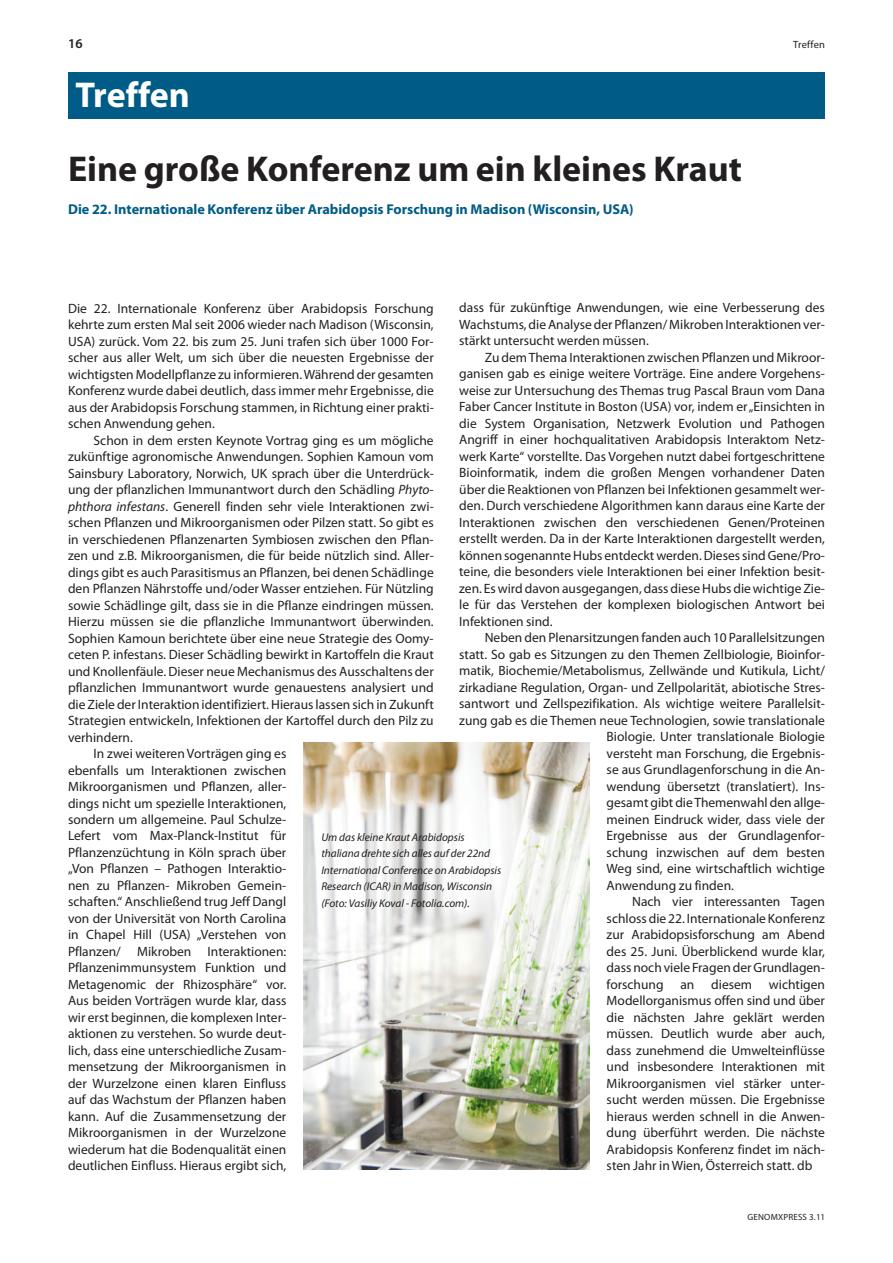
<style>
.page{position:relative;width:893px;height:1263px;background:#fff}
.page>*{position:absolute;margin:0;border:0;box-sizing:border-box;transform-origin:0 0}
.t1{font:700 36px "Myriad Pro";color:#231f20}
.t2{font:700 36px "Myriad Pro";letter-spacing:-.005em;color:#fff}
.t3{font:700 14.25px "Myriad Pro";color:#005c86}
.t4{font:13.5px/16.5px "Myriad Pro";color:#231f20;text-align:justify}
.t5{font:600 13.5px "Myriad Pro";color:#231f20}
.t6{font:italic 11.25px/16.5px "Myriad Pro";color:#231f20}
.t7{font:10.5px "Myriad Pro";letter-spacing:.02em;color:#231f20}
.t8{font:9px "Myriad Pro";letter-spacing:.02em;color:#231f20}
.s1{font-style:italic}
</style>
<div class="page">
<div style="left:68px;top:72px;width:757px;height:47px;background:#005c86"></div>
<img style="left:303px;top:742px;width:287px;height:427px">
<p class="t5" style="left:68px;top:39px;width:16px">16</p>
<p class="t7" style="left:793px;top:41px;width:33px">Treffen</p>
<h1 class="t2" style="left:76px;top:81px;width:116px">Treffen</h1>
<h1 class="t1" style="left:68px;top:155px;width:675px">Eine große Konferenz um ein kleines Kraut</h1>
<p class="t3" style="left:68px;top:203px;width:567px">Die 22. Internationale Konferenz über Arabidopsis Forschung in Madison (Wisconsin, USA)</p>
<p class="t4" style="left:459px;top:301px;width:367px">dass für zukünftige Anwendungen, wie eine Verbesserung des Wachstums, die Analyse der Pflanzen/ mikroben Interaktionen ver&shy;stärkt untersucht werden müssen.</p>
<p class="t4" style="left:459px;top:350px;width:367px;text-indent:26px">Zu dem Thema Interaktionen zwischen Pflanzen und mikroor&shy;ganisen gab es einige weitere Vorträge. eine andere Vorgehens&shy;weise zur Untersuchung des Themas trug Pascal Braun vom Dana Faber Cancer Institute in Boston (UsA) vor, indem er „einsichten in die system organisation, netzwerk evolution und Pathogen Angriff in einer hochqualitativen Arabidopsis Interaktom netz&shy;werk Karte“ vorstellte. Das Vorgehen nutzt dabei fortgeschrittene Bioinformatik, indem die großen mengen vorhandener Daten über die reaktionen von Pflanzen bei Infektionen gesammelt wer&shy;den. Durch verschiedene Algorithmen kann daraus eine Karte der Interaktionen zwischen den verschiedenen Genen/Proteinen erstellt werden. Da in der Karte Interaktionen dargestellt werden, können sogenannte Hubs entdeckt werden. Dieses sind Gene/Pro&shy;teine, die besonders viele Interaktionen bei einer Infektion besit&shy;zen. es wird davon ausgegangen, dass diese Hubs die wichtige Zie&shy;le für das Verstehen der komplexen biologischen Antwort bei Infektionen sind.</p>
<p class="t4" style="left:485px;top:631px;width:342px">neben den Plenarsitzungen fanden auch 10 Parallelsitzungen</p>
<p class="t4" style="left:459px;top:647px;width:367px">statt. so gab es sitzungen zu den Themen Zellbiologie, Bioinfor-</p>
<p class="t4" style="left:459px;top:664px;width:367px">matik, Biochemie/metabolismus, Zellwände und Kutikula, Licht/</p>
<p class="t4" style="left:459px;top:680px;width:367px">zirkadiane regulation, organ- und Zellpolarität, abiotische stres-</p>
<p class="t4" style="left:459px;top:697px;width:367px">santwort und Zellspezifikation. Als wichtige weitere Parallelsit-</p>
<p class="t4" style="left:459px;top:713px;width:367px">zung gab es die Themen neue Technologien, sowie translationale</p>
<p class="t4" style="left:607px;top:730px;width:220px">Biologie. Unter translationale Biologie</p>
<p class="t4" style="left:607px;top:746px;width:220px">versteht man Forschung, die ergebnis-</p>
<p class="t4" style="left:607px;top:763px;width:220px">se aus Grundlagenforschung in die An -</p>
<p class="t4" style="left:607px;top:779px;width:220px">wendung übersetzt (translatiert). Ins-</p>
<p class="t4" style="left:607px;top:796px;width:220px">gesamt gibt die Themenwahl den allge-</p>
<p class="t4" style="left:607px;top:812px;width:220px">meinen eindruck wider, dass viele der</p>
<p class="t4" style="left:607px;top:829px;width:220px">ergebnisse aus der Grundlagenfor-</p>
<p class="t4" style="left:607px;top:845px;width:220px">schung inzwischen auf dem besten</p>
<p class="t4" style="left:607px;top:862px;width:220px">Weg sind, eine wirtschaftlich wichtige</p>
<p class="t4" style="left:607px;top:878px;width:129px">Anwendung zu finden.</p>
<p class="t4" style="left:632px;top:895px;width:194px">nach vier interessanten Tagen</p>
<p class="t4" style="left:607px;top:911px;width:220px">schloss die 22. Internationale Konferenz</p>
<p class="t4" style="left:607px;top:928px;width:220px">zur Arabidopsisforschung am Abend</p>
<p class="t4" style="left:607px;top:944px;width:220px">des 25. Juni. Überblickend wurde klar,</p>
<p class="t4" style="left:607px;top:960px;width:220px">dass noch viele Fragen der Grundlagen-</p>
<p class="t4" style="left:607px;top:977px;width:220px">forschung an diesem wichtigen</p>
<p class="t4" style="left:607px;top:993px;width:220px">modellorganismus offen sind und über</p>
<p class="t4" style="left:607px;top:1010px;width:220px">die nächsten Jahre geklärt werden</p>
<p class="t4" style="left:607px;top:1026px;width:220px">müssen. Deutlich wurde aber auch,</p>
<p class="t4" style="left:607px;top:1043px;width:220px">dass zunehmend die Umwelteinflüsse</p>
<p class="t4" style="left:607px;top:1059px;width:220px">und insbesondere Interaktionen mit</p>
<p class="t4" style="left:607px;top:1076px;width:220px">mikroorganismen viel stärker unter-</p>
<p class="t4" style="left:607px;top:1092px;width:220px">sucht werden müssen. Die ergebnisse</p>
<p class="t4" style="left:607px;top:1109px;width:220px">hieraus werden schnell in die Anwen-</p>
<p class="t4" style="left:607px;top:1125px;width:220px">dung überführt werden. Die nächste</p>
<p class="t4" style="left:607px;top:1142px;width:220px">Arabidopsis Konferenz findet im näch-</p>
<p class="t4" style="left:607px;top:1158px;width:207px">sten Jahr in Wien, Österreich statt. db</p>
<p class="t4" style="left:68px;top:301px;width:367px">Die 22. Internationale Konferenz über Arabidopsis Forschung kehrte zum ersten mal seit 2006 wieder nach madison (Wisconsin, UsA) zurück. Vom 22. bis zum 25. Juni trafen sich über 1000 For&shy;scher aus aller Welt, um sich über die neuesten ergebnisse der wichtigsten modellpflanze zu informieren. Während der gesamten Konferenz wurde dabei deutlich, dass immer mehr ergebnisse, die aus der Arabidopsis Forschung stammen, in richtung einer prakti&shy;schen Anwendung gehen.</p>
<p class="t4" style="left:94px;top:433px;width:342px">schon in dem ersten Keynote Vortrag ging es um mögliche</p>
<p class="t4" style="left:68px;top:449px;width:367px">zukünftige agronomische Anwendungen. sophien Kamoun vom</p>
<p class="t4" style="left:68px;top:466px;width:367px">sainsbury Laboratory, norwich, UK sprach über die Unterdrü ck -</p>
<p class="t4" style="left:68px;top:482px;width:367px">ung der pflanzlichen Immunantwort durch den schädling <span class="s1">Phyto -</span></p>
<p class="t4" style="left:68px;top:499px;width:367px"><span class="s1">phthora infestans</span>. Generell finden sehr viele Interaktionen zwi-</p>
<p class="t4" style="left:68px;top:515px;width:367px">schen Pflanzen und mikroorganismen oder Pilzen statt. so gibt es</p>
<p class="t4" style="left:68px;top:532px;width:367px">in verschiedenen Pflanzenarten symbiosen zwischen den Pflan-</p>
<p class="t4" style="left:68px;top:548px;width:367px">zen und z.B. mikroorganismen, die für beide nützlich sind. Aller-</p>
<p class="t4" style="left:68px;top:565px;width:367px">dings gibt es auch Parasitismus an Pflanzen, bei denen schädlinge</p>
<p class="t4" style="left:68px;top:581px;width:367px">den Pflanzen nährstoffe und/oder Wasser entziehen. Für nützling</p>
<p class="t4" style="left:68px;top:598px;width:367px">sowie schädlinge gilt, dass sie in die Pflanze eindringen müssen.</p>
<p class="t4" style="left:68px;top:614px;width:367px">Hierzu müssen sie die pflanzliche Immunantwort überwinden.</p>
<p class="t4" style="left:68px;top:631px;width:367px">sophien Kamoun berichtete über eine neue strategie des oomy-</p>
<p class="t4" style="left:68px;top:647px;width:367px">ceten P. infestans. Dieser schädling bewirkt in Kartoffeln die Kraut</p>
<p class="t4" style="left:68px;top:664px;width:367px">und Knollenfäule. Dieser neue mechanismus des Ausschaltens der</p>
<p class="t4" style="left:68px;top:680px;width:367px">pflanzlichen Immunantwort wurde genauestens analysiert und</p>
<p class="t4" style="left:68px;top:697px;width:367px">die Ziele der Interaktion identifiziert. Hieraus lassen sich in Zukunft</p>
<p class="t4" style="left:68px;top:713px;width:367px">strategien entwickeln, Infektionen der Kartoffel durch den Pilz zu</p>
<p class="t4" style="left:68px;top:730px;width:66px">verhindern.</p>
<p class="t4" style="left:94px;top:746px;width:194px">In zwei weiteren Vorträgen ging es</p>
<p class="t4" style="left:68px;top:763px;width:220px">ebenfalls um Interaktionen zwischen</p>
<p class="t4" style="left:68px;top:779px;width:220px">mikroorganismen und Pflanzen, aller-</p>
<p class="t4" style="left:68px;top:796px;width:220px">dings nicht um spezielle Interaktionen,</p>
<p class="t4" style="left:68px;top:812px;width:220px">sondern um allgemeine. Paul schulze-</p>
<p class="t4" style="left:68px;top:829px;width:220px">Lefert vom max-Planck-Institut für</p>
<p class="t4" style="left:68px;top:845px;width:220px">Pflanzenzüchtung in Köln sprach über</p>
<p class="t4" style="left:68px;top:862px;width:220px">„Von Pflanzen – Pathogen Interaktio-</p>
<p class="t4" style="left:68px;top:878px;width:220px">nen zu Pflanzen- mikroben Gemein-</p>
<p class="t4" style="left:68px;top:895px;width:220px">schaften.“ Anschließend trug Jeff Dangl</p>
<p class="t4" style="left:68px;top:911px;width:220px">von der Universität von north Carolina</p>
<p class="t4" style="left:68px;top:928px;width:220px">in Chapel Hill (UsA) „Verstehen von</p>
<p class="t4" style="left:68px;top:944px;width:220px">Pflanzen/ mikroben Interaktionen:</p>
<p class="t4" style="left:68px;top:961px;width:220px">Pflanzenimmunsystem Funktion und</p>
<p class="t4" style="left:68px;top:977px;width:220px">metagenomic der rhizosphäre“ vor.</p>
<p class="t4" style="left:68px;top:994px;width:220px">Aus beiden Vorträgen wurde klar, dass</p>
<p class="t4" style="left:68px;top:1010px;width:220px">wir erst beginnen, die komplexen Inter-</p>
<p class="t4" style="left:68px;top:1027px;width:220px">aktionen zu verstehen. so wurde deut-</p>
<p class="t4" style="left:68px;top:1043px;width:220px">lich, dass eine unterschiedliche Zusam-</p>
<p class="t4" style="left:68px;top:1060px;width:220px">mensetzung der mikroorganismen in</p>
<p class="t4" style="left:68px;top:1076px;width:220px">der Wurzelzone einen klaren einfluss</p>
<p class="t4" style="left:68px;top:1093px;width:220px">auf das Wachstum der Pflanzen haben</p>
<p class="t4" style="left:68px;top:1109px;width:220px">kann. Auf die Zusammensetzung der</p>
<p class="t4" style="left:68px;top:1126px;width:220px">mikroorganismen in der Wurzelzone</p>
<p class="t4" style="left:68px;top:1142px;width:220px">wiederum hat die Bodenqualität einen</p>
<p class="t4" style="left:68px;top:1159px;width:220px">deutlichen einfluss. Hieraus ergibt sich,</p>
<p class="t6" style="left:321px;top:829px;width:182px">Um das kleine Kraut Arabidopsis thaliana drehte sich alles auf der 22nd International Conference on Arabidop sis Research (ICAR) in Madison, Wisconsin (Foto: Vasiliy Koval - Fotolia.com).</p>
<p class="t8" style="left:748px;top:1214px;width:79px">GenomXPress 3.11</p>
</div>
